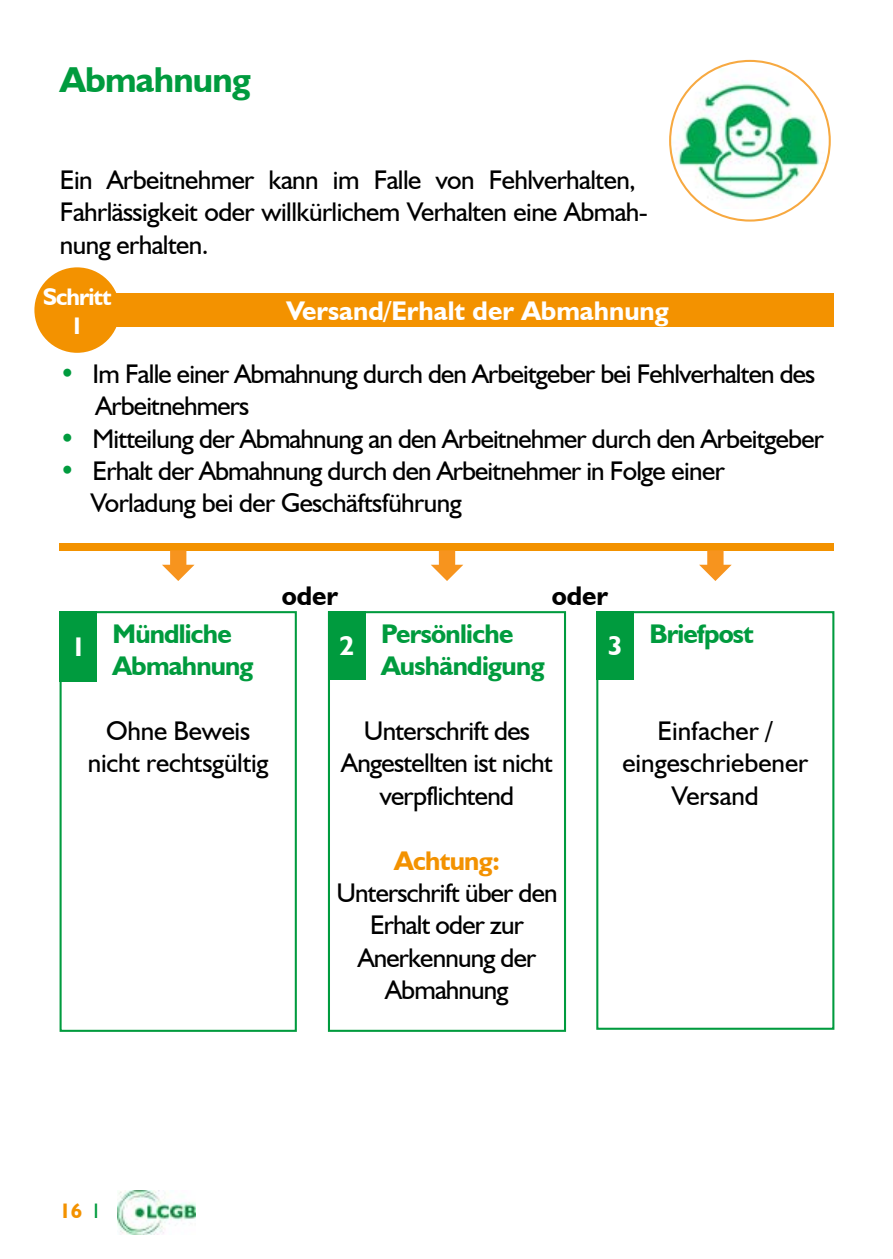
<style>
.page{position:relative;width:893px;height:1259px;background:#fff}
.page>*{position:absolute;margin:0;border:0;box-sizing:border-box;transform-origin:0 0}
.t1{font:700 36px "Humanist 521 BT";letter-spacing:-.02em;color:#009b3e}
.t2{font:27px/32.4px "Humanist 521 BT";letter-spacing:-.025em;color:#000}
.t3{font:700 27px/32.4px "Humanist 521 BT";letter-spacing:-.03em;color:#009b3e}
.t4{font:27px/32.4px "Humanist 521 BT";color:#000;text-align:center}
.t5{font:700 27px "Humanist 521 BT";color:#fff}
.t6{font:700 27px "Humanist 521 BT";color:#000}
.t7{font:700 27px "Humanist 521 BT";letter-spacing:-.025em;color:#f39200}
.t8{font:700 24px/28.8px "Humanist 521 BT";letter-spacing:-.04em;color:#fff;text-align:center}
.t9{font:700 21px "Humanist 521 BT";color:#f39200}
.s1{font-weight:700;color:#009b3e}
.s2{font-weight:400;color:#009b3e}
</style>
<div class="page">
<img style="left:117px;top:1190px;width:78px;height:44px">
<div style="left:114px;top:293px;width:720px;height:34px;background:#f39200"></div>
<div style="left:34px;top:267px;width:86px;height:86px;background:#f39200;border-radius:50%"></div>
<div style="left:60px;top:543px;width:774px;height:8px;background:#f39200"></div>
<div style="left:60px;top:611px;width:237px;height:421px;border:2px solid #009b3e"></div>
<div style="left:60px;top:611px;width:37px;height:70px;background:#009b3e"></div>
<div style="left:328px;top:611px;width:238px;height:421px;border:2px solid #009b3e"></div>
<div style="left:596px;top:611px;width:238px;height:418px;border:2px solid #009b3e"></div>
<div style="left:328px;top:611px;width:38px;height:68px;background:#009b3e"></div>
<div style="left:596px;top:611px;width:38px;height:68px;background:#009b3e"></div>
<img style="left:672px;top:68px;width:153px;height:141px">
<svg style="left:699px;top:550px;width:33px;height:31px"></svg>
<svg style="left:431px;top:550px;width:32px;height:31px"></svg>
<svg style="left:162px;top:550px;width:32px;height:31px"></svg>
<h1 class="t1" style="left:60px;top:57px;width:193px">Abmahnung</h1>
<p class="t2" style="left:60px;top:163px;width:590px">Ein Arbeitnehmer kann im Falle von Fehlverhalten,<br>Fahrlässigkeit oder willkürlichem Verhalten eine Abmah&shy;nung erhalten.</p>
<p class="t8" style="left:43px;top:282px;width:70px">Schritt<br>1</p>
<p class="t5" style="left:286px;top:294px;width:384px">Versand/Erhalt der Abmahnung</p>
<p class="t2" style="left:95px;top:357px;width:721px;text-indent:-36px"><span class="s1">•</span> Im Falle einer Abmahnung durch den Arbeitgeber bei Fehlverhalten des<br>Arbeitnehmers</p>
<p class="t2" style="left:60px;top:422px;width:766px"><span class="s1">•</span> Mitteilung der Abmahnung an den Arbeitnehmer durch den Arbeitgeber</p>
<p class="t2" style="left:91px;top:454px;width:635px;text-indent:-31px"><span class="s1">•</span> Erhalt der Abmahnung durch den Arbeitnehmer in Folge einer<br>Vorladung bei der Geschäftsführung</p>
<p class="t5" style="left:71px;top:630px;width:16px">1</p>
<p class="t3" style="left:113px;top:616px;width:143px">Mündliche<br>Abmahnung</p>
<p class="t2" style="left:88px;top:714px;width:182px;text-align:center">Ohne Beweis nicht rechtsgültig</p>
<p class="t6" style="left:282px;top:579px;width:58px">oder</p>
<p class="t6" style="left:552px;top:579px;width:58px">oder</p>
<p class="t3" style="left:381px;top:616px;width:165px">Persönliche<br>Aushändigung</p>
<p class="t5" style="left:339px;top:629px;width:16px">2</p>
<p class="t5" style="left:608px;top:629px;width:16px">3</p>
<p class="t3" style="left:649px;top:616px;width:106px">Briefpost</p>
<p class="t2" style="left:341px;top:714px;width:213px;text-align:center">Unterschrift des<br>Angestellten ist nicht verpflichtend</p>
<p class="t4" style="left:622px;top:714px;width:188px">Einfacher / eingeschriebener<br>Versand</p>
<p class="t7" style="left:394px;top:843px;width:107px">Achtung:</p>
<p class="t2" style="left:336px;top:876px;width:223px;text-align:center">Unterschrift über den<br>Erhalt oder zur<br>Anerkennung der<br>Abmahnung</p>
<p class="t9" style="left:60px;top:1198px;width:41px">16 <span class="s2">I</span></p>
</div>
